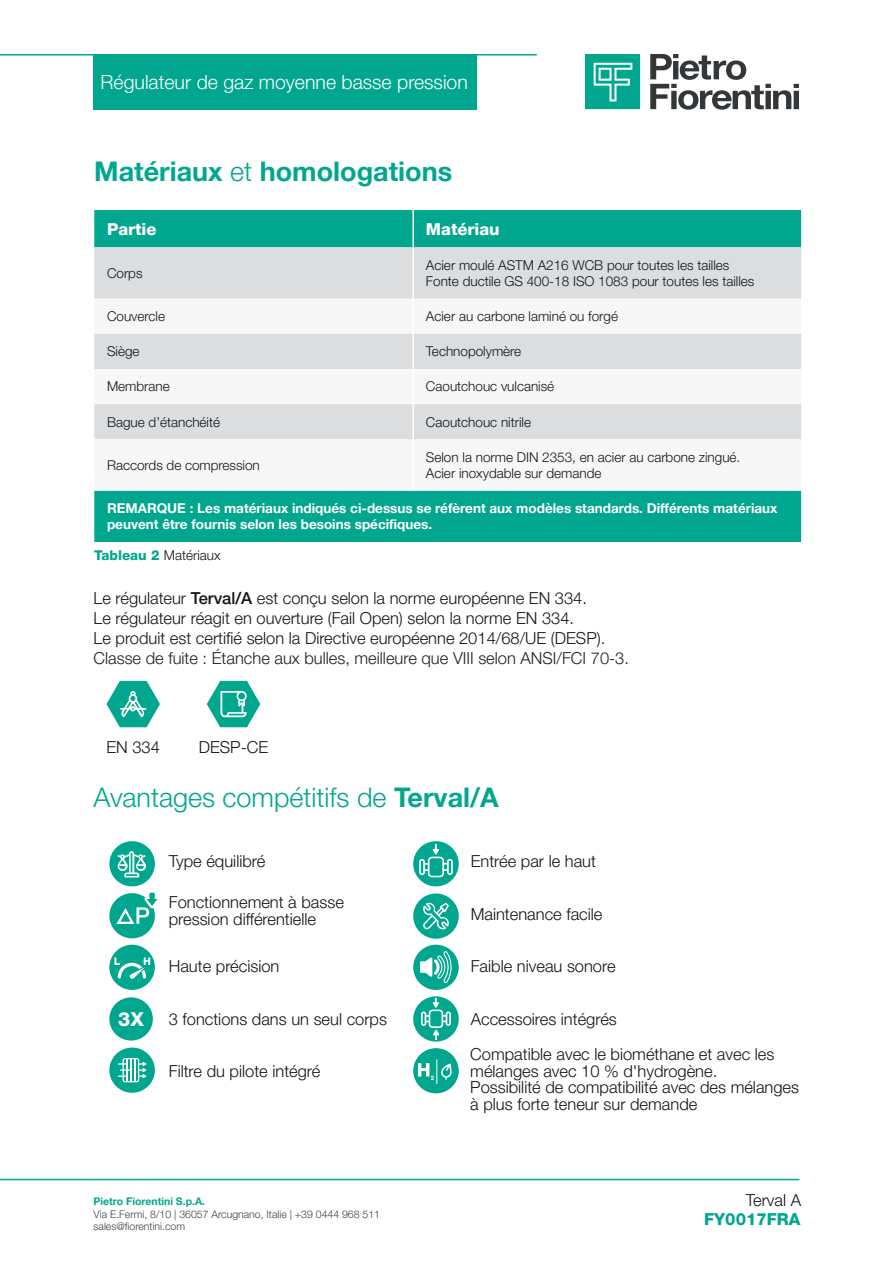
<style>
.page{position:relative;width:893px;height:1263px;background:#fff}
.page>*{position:absolute;margin:0;border:0;box-sizing:border-box;transform-origin:0 0}
.Titoletto{font:300 27px "Helvetica Neue LT Pro";color:#00a78e}
.Titoletto-2{font:700 27px "Helvetica Neue LT Pro";color:#00a78e}
.t1{font:300 19.5px "Helvetica Neue LT Pro";color:#fff}
.t2{font:800 19.05px "Helvetica Neue LT Pro";color:#fff}
.Testo{font:300 16.5px/16.5px "Helvetica Neue LT Pro";color:#121418}
.bullet_non_puntato{font:300 16.5px "Helvetica Neue LT Pro";color:#121418}
.Testo-2{font:300 16.5px "Helvetica Neue LT Pro";color:#231f20}
.titoli_tabella_bianc{font:800 16.5px "Helvetica Neue LT Pro";color:#fff}
.titoletto_technische{font:800 16.5px "Helvetica Neue LT Pro";color:#00a78e}
.testo_sciolto{font:300 16.5px "Helvetica Neue LT Pro";color:#121418}
.testo_tabella{font:300 13.5px "Helvetica Neue LT Pro";color:#121418}
.testo_tabella-2{font:700 13.5px/16.2px "Helvetica Neue LT Pro";color:#fff}
.t3{font:300 10.5px/12.6px "Helvetica Neue LT Pro";color:#414243}
.t4{font:700 10.5px "Helvetica Neue LT Pro";color:#00a78e}
.s1{font-weight:300}
.s2{font-weight:800;color:#00a78e}
.s3{font-weight:500}
.s4{font-weight:700}
</style>
<div class="page">
<hr style="left:0;top:54px;width:537px;height:2px;background:#00a78e">
<hr style="left:0;top:1179px;width:799px;height:1px;background:#00a78e">
<div style="left:94px;top:55px;width:383px;height:55px;background:#00a78e"></div>
<svg style="left:650px;top:54px;width:149px;height:56px"></svg>
<svg style="left:585px;top:54px;width:55px;height:55px;background:#25b39e"></svg>
<svg style="left:106px;top:681px;width:54px;height:46px"></svg>
<svg style="left:207px;top:681px;width:53px;height:46px"></svg>
<div style="left:109px;top:841px;width:46px;height:45px;background:#00a78e;border-radius:50%"></div>
<svg style="left:117px;top:851px;width:29px;height:26px"></svg>
<div style="left:413px;top:841px;width:46px;height:45px;background:#00a78e;border-radius:50%"></div>
<svg style="left:419px;top:844px;width:34px;height:33px"></svg>
<div style="left:109px;top:893px;width:46px;height:45px;background:#00a78e;border-radius:50%"></div>
<svg style="left:116px;top:892px;width:42px;height:32px"></svg>
<div style="left:413px;top:893px;width:46px;height:46px;background:#00a78e;border-radius:50%"></div>
<svg style="left:423px;top:903px;width:26px;height:26px"></svg>
<div style="left:109px;top:945px;width:46px;height:45px;background:#00a78e;border-radius:50%"></div>
<svg style="left:114px;top:957px;width:37px;height:22px"></svg>
<div style="left:413px;top:945px;width:46px;height:45px;background:#00a78e;border-radius:50%"></div>
<svg style="left:420px;top:951px;width:32px;height:32px"></svg>
<div style="left:109px;top:997px;width:44px;height:43px;background:#00a78e;border-radius:50%"></div>
<div style="left:413px;top:996px;width:46px;height:45px;background:#00a78e;border-radius:50%"></div>
<svg style="left:421px;top:998px;width:30px;height:41px"></svg>
<div style="left:109px;top:1047px;width:46px;height:46px;background:#00a78e;border-radius:50%"></div>
<svg style="left:118px;top:1058px;width:28px;height:24px"></svg>
<div style="left:413px;top:1048px;width:46px;height:45px;background:#00a78e;border-radius:50%"></div>
<svg style="left:418px;top:1059px;width:34px;height:25px"></svg>
<div style="left:94px;top:210px;width:707px;height:332px;background:#00a78e"></div>
<div style="left:94px;top:247px;width:707px;height:52px;background:#dcdddf"></div>
<svg style="left:94px;top:299px;width:707px;height:192px"></svg>
<hr style="left:412px;top:299px;width:2px;height:35px;background:#fff">
<hr style="left:412px;top:334px;width:2px;height:35px;background:#fff">
<hr style="left:412px;top:369px;width:2px;height:35px;background:#fff">
<hr style="left:412px;top:404px;width:2px;height:35px;background:#fff">
<hr style="left:412px;top:439px;width:2px;height:52px;background:#fff">
<hr style="left:412px;top:247px;width:2px;height:52px;background:#fff">
<hr style="left:412px;top:210px;width:2px;height:37px;background:#fff">
<p class="t1" style="left:101px;top:70px;width:369px">Régulateur de gaz moyenne basse pression</p>
<p class="Titoletto-2" style="left:94px;top:155px;width:359px">Matériaux <span class="s1">et</span> homologations</p>
<p class="titoli_tabella_bianc" style="left:107px;top:219px;width:51px">Partie</p>
<p class="titoli_tabella_bianc" style="left:426px;top:219px;width:75px">Matériau</p>
<p class="testo_tabella" style="left:107px;top:265px;width:37px">Corps</p>
<p class="testo_tabella" style="left:426px;top:257px;width:305px">Acier moulé ASTM A216 WCB pour toutes les tailles</p>
<p class="testo_tabella" style="left:426px;top:273px;width:330px">Fonte ductile GS 400-18 ISO 1083 pour toutes les tailles</p>
<p class="testo_tabella" style="left:107px;top:308px;width:60px">Couvercle</p>
<p class="testo_tabella" style="left:426px;top:308px;width:194px">Acier au carbone laminé ou forgé</p>
<p class="testo_tabella" style="left:107px;top:343px;width:34px">Siège</p>
<p class="testo_tabella" style="left:426px;top:343px;width:97px">Technopolymère</p>
<p class="testo_tabella" style="left:107px;top:378px;width:64px">Membrane</p>
<p class="testo_tabella" style="left:426px;top:378px;width:130px">Caoutchouc vulcanisé</p>
<p class="testo_tabella" style="left:107px;top:413px;width:115px">Bague d’étanchéité</p>
<p class="testo_tabella" style="left:426px;top:413px;width:107px">Caoutchouc nitrile</p>
<p class="testo_tabella" style="left:107px;top:457px;width:154px">Raccords de compression</p>
<p class="testo_tabella" style="left:426px;top:449px;width:316px">Selon la norme DIN 2353, en acier au carbone zingué.</p>
<p class="testo_tabella" style="left:426px;top:465px;width:177px">Acier inoxydable sur demande</p>
<p class="testo_tabella-2" style="left:107px;top:500px;width:672px">REMARQUE : Les matériaux indiqués ci-dessus se réfèrent aux modèles standards. Différents matériaux peuvent être fournis selon les besoins spécifiques.</p>
<p class="testo_tabella" style="left:94px;top:547px;width:128px"><span class="s2">Tableau 2</span> Matériaux</p>
<p class="Testo" style="left:94px;top:590px;width:495px">Le régulateur <span class="s3">Terval/A</span> est conçu selon la norme européenne EN 334.</p>
<p class="Testo" style="left:94px;top:610px;width:482px">Le régulateur réagit en ouverture (Fail Open) selon la norme EN 334.</p>
<p class="Testo" style="left:94px;top:629px;width:513px">Le produit est certifié selon la Directive européenne 2014/68/UE (DESP).</p>
<p class="Testo-2" style="left:94px;top:648px;width:537px">Classe de fuite : Étanche aux bulles, meilleure que VIII selon ANSI/FCI 70-3.</p>
<p class="bullet_non_puntato" style="left:106px;top:737px;width:55px">EN 334</p>
<p class="bullet_non_puntato" style="left:199px;top:737px;width:71px">DESP-CE</p>
<p class="Titoletto" style="left:94px;top:781px;width:407px">Avantages compétitifs de <span class="s4">Terval/A</span></p>
<p class="bullet_non_puntato" style="left:169px;top:851px;width:98px">Type équilibré</p>
<p class="Testo" style="left:169px;top:894px;width:177px">Fonctionnement à basse pression différentielle</p>
<p class="bullet_non_puntato" style="left:471px;top:851px;width:127px">Entrée par le haut</p>
<p class="bullet_non_puntato" style="left:471px;top:904px;width:133px">Maintenance facile</p>
<p class="t2" style="left:118px;top:1008px;width:27px">3X</p>
<p class="bullet_non_puntato" style="left:169px;top:956px;width:112px">Haute précision</p>
<p class="bullet_non_puntato" style="left:169px;top:1009px;width:220px">3 fonctions dans un seul corps</p>
<p class="bullet_non_puntato" style="left:169px;top:1061px;width:153px">Filtre du pilote intégré</p>
<p class="bullet_non_puntato" style="left:471px;top:956px;width:146px">Faible niveau sonore</p>
<p class="bullet_non_puntato" style="left:471px;top:1009px;width:148px">Accessoires intégrés</p>
<p class="Testo" style="left:470px;top:1045px;width:330px">Compatible avec le biométhane et avec les mélanges avec 10 % d'hydrogène.<br>Possibilité de compatibilité avec des mélanges à plus forte teneur sur demande</p>
<p class="t4" style="left:94px;top:1195px;width:113px">Pietro Fiorentini S.p.A.</p>
<p class="t3" style="left:94px;top:1207px;width:288px">Via E.Fermi, 8/10 | 36057 Arcugnano, Italie | +39 0444 968 511 sales@fiorentini.com</p>
<p class="testo_sciolto" style="left:746px;top:1190px;width:57px">Terval A</p>
<p class="titoletto_technische" style="left:704px;top:1209px;width:98px">FY0017FRA</p>
</div>
